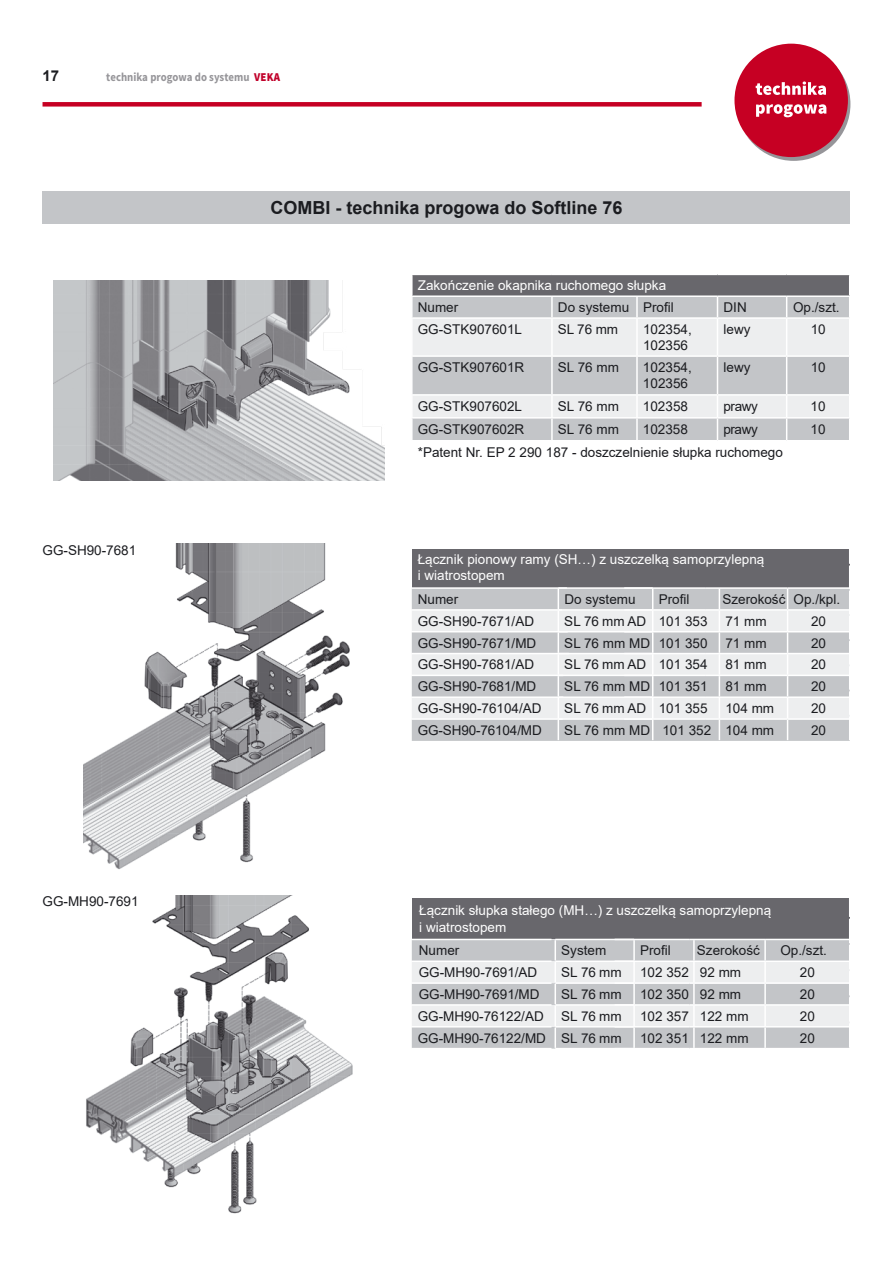
<style>
.page{position:relative;width:893px;height:1263px;background:#fff}
.page>*{position:absolute;margin:0;border:0;box-sizing:border-box;transform-origin:0 0}
.t1{font:700 18px "Arial";color:#1b1c20}
.t2{font:700 15px "Arial";color:#1b1c20}
.t3{font:13.5px/16.2px "Arial";color:#1b1c20}
.t4{font:13.5px/16.2px "Arial";color:#fff}
.t5{font:13.5px "Arial";color:#1b1c20}
.t6{font:700 12px "Source Sans Pro";color:#969599;scale:.9 1}
.s1{font-weight:900;color:#c1022b}
.s2{font-style:inherit}
</style>
<div class="page">
<img style="left:86px;top:895px;width:267px;height:319px">
<img style="left:83px;top:544px;width:267px;height:326px">
<div style="left:43px;top:191px;width:807px;height:33px;background:#c3c5c8"></div>
<svg style="left:412px;top:275px;width:438px;height:166px;background:#cacbcd"></svg>
<div style="left:412px;top:550px;width:438px;height:38px;background:#68676c"></div>
<div style="left:412px;top:589px;width:438px;height:152px;background:#c3c5c8"></div>
<svg style="left:412px;top:611px;width:437px;height:107px;background:#dcdedf"></svg>
<hr style="left:411px;top:587px;width:156px;height:2px;background:#fff">
<hr style="left:558px;top:587px;width:95px;height:2px;background:#fff">
<hr style="left:624px;top:587px;width:82px;height:2px;background:#fff">
<hr style="left:706px;top:587px;width:82px;height:2px;background:#fff">
<hr style="left:788px;top:587px;width:62px;height:2px;background:#fff">
<hr style="left:411px;top:609px;width:151px;height:2px;background:#fff">
<hr style="left:558px;top:609px;width:95px;height:2px;background:#fff">
<hr style="left:624px;top:609px;width:82px;height:2px;background:#fff">
<hr style="left:706px;top:609px;width:82px;height:2px;background:#fff">
<hr style="left:788px;top:609px;width:62px;height:2px;background:#fff">
<hr style="left:411px;top:631px;width:157px;height:2px;background:#fff">
<hr style="left:558px;top:631px;width:95px;height:1px;background:#fff">
<hr style="left:624px;top:631px;width:82px;height:1px;background:#fff">
<hr style="left:706px;top:631px;width:82px;height:1px;background:#fff">
<hr style="left:788px;top:631px;width:62px;height:1px;background:#fff">
<hr style="left:411px;top:653px;width:158px;height:1px;background:#fff">
<hr style="left:558px;top:653px;width:95px;height:1px;background:#fff">
<hr style="left:624px;top:653px;width:82px;height:1px;background:#fff">
<hr style="left:706px;top:653px;width:82px;height:1px;background:#fff">
<hr style="left:788px;top:653px;width:62px;height:1px;background:#fff">
<hr style="left:411px;top:674px;width:152px;height:2px;background:#fff">
<hr style="left:558px;top:675px;width:95px;height:1px;background:#fff">
<hr style="left:624px;top:675px;width:82px;height:1px;background:#fff">
<hr style="left:706px;top:675px;width:82px;height:1px;background:#fff">
<hr style="left:788px;top:675px;width:62px;height:1px;background:#fff">
<hr style="left:411px;top:696px;width:152px;height:2px;background:#fff">
<hr style="left:558px;top:696px;width:95px;height:2px;background:#fff">
<hr style="left:624px;top:696px;width:82px;height:2px;background:#fff">
<hr style="left:706px;top:696px;width:82px;height:2px;background:#fff">
<hr style="left:788px;top:696px;width:62px;height:2px;background:#fff">
<hr style="left:411px;top:718px;width:152px;height:2px;background:#fff">
<hr style="left:558px;top:718px;width:95px;height:2px;background:#fff">
<svg style="left:558px;top:589px;width:1px;height:151px"></svg>
<hr style="left:624px;top:718px;width:82px;height:2px;background:#fff">
<svg style="left:652px;top:589px;width:1px;height:151px"></svg>
<hr style="left:706px;top:718px;width:82px;height:2px;background:#fff">
<svg style="left:719px;top:589px;width:1px;height:151px"></svg>
<hr style="left:788px;top:718px;width:62px;height:2px;background:#fff">
<svg style="left:787px;top:589px;width:1px;height:151px"></svg>
<svg style="left:849px;top:550px;width:1px;height:190px"></svg>
<svg style="left:412px;top:898px;width:438px;height:150px;background:#b9b9bc"></svg>
<img style="left:54px;top:280px;width:330px;height:201px">
<div style="left:43px;top:102px;width:659px;height:5px;background:#c60023"></div>
<svg style="left:737px;top:47px;width:113px;height:114px"></svg>
<div style="left:734px;top:44px;width:114px;height:113px;background:#c60023;border-radius:50%"></div>
<svg style="left:756px;top:81px;width:70px;height:14px"></svg>
<svg style="left:756px;top:104px;width:70px;height:13px"></svg>
<p class="t2" style="left:43px;top:66px;width:18px">17</p>
<p class="t6" style="left:106px;top:69px;width:194px">technika progowa do systemu <span class="s1">VEKA</span></p>
<h1 class="t1" style="left:270px;top:195px;width:354px">COMBI - technika progowa do Softline 76</h1>
<p class="t4" style="left:418px;top:277px;width:250px">Zakończenie okapnika ruchomego słupka</p>
<p class="t3" style="left:418px;top:299px;width:42px">Numer</p>
<p class="t5" style="left:558px;top:298px;width:117px">Do systemu <span class="s2">Profil</span></p>
<p class="t3" style="left:723px;top:299px;width:25px">DIN</p>
<p class="t3" style="left:793px;top:299px;width:48px">Op./szt.</p>
<p class="t3" style="left:418px;top:321px;width:106px">GG-STK907601L</p>
<p class="t3" style="left:558px;top:321px;width:62px">SL 76 mm</p>
<p class="t3" style="left:643px;top:321px;width:50px">102354,<br>102356</p>
<p class="t3" style="left:723px;top:321px;width:28px">lewy</p>
<p class="t3" style="left:811px;top:321px;width:17px">10</p>
<p class="t3" style="left:418px;top:359px;width:108px">GG-STK907601R</p>
<p class="t3" style="left:558px;top:359px;width:63px">SL 76 mm</p>
<p class="t3" style="left:643px;top:359px;width:50px">102354,<br>102356</p>
<p class="t3" style="left:723px;top:359px;width:28px">lewy</p>
<p class="t3" style="left:811px;top:359px;width:17px">10</p>
<p class="t3" style="left:418px;top:398px;width:106px">GG-STK907602L</p>
<p class="t3" style="left:558px;top:398px;width:63px">SL 76 mm</p>
<p class="t3" style="left:643px;top:398px;width:47px">102358</p>
<p class="t3" style="left:723px;top:398px;width:36px">prawy</p>
<p class="t3" style="left:811px;top:398px;width:17px">10</p>
<p class="t3" style="left:418px;top:421px;width:108px">GG-STK907602R</p>
<p class="t3" style="left:558px;top:421px;width:63px">SL 76 mm</p>
<p class="t3" style="left:643px;top:421px;width:47px">102358</p>
<p class="t3" style="left:723px;top:421px;width:36px">prawy</p>
<p class="t3" style="left:811px;top:421px;width:17px">10</p>
<p class="t3" style="left:418px;top:444px;width:367px">*Patent Nr. EP 2 290 187 - doszczelnienie słupka ruchomego</p>
<p class="t3" style="left:43px;top:542px;width:95px">GG-SH90-7681</p>
<p class="t3" style="left:43px;top:893px;width:98px">GG-MH90-7691</p>
<p class="t4" style="left:418px;top:551px;width:348px">Łącznik pionowy ramy (SH…) z uszczelką samoprzylepną i wiatrostopem</p>
<p class="t3" style="left:418px;top:591px;width:42px">Numer</p>
<p class="t5" style="left:564px;top:590px;width:73px">Do systemu</p>
<p class="t3" style="left:659px;top:591px;width:32px">Profil</p>
<p class="t3" style="left:722px;top:591px;width:119px">Szerokość Op./kpl.</p>
<p class="t3" style="left:418px;top:613px;width:118px">GG-SH90-7671/AD</p>
<p class="t3" style="left:564px;top:613px;width:145px">SL 76 mm AD 101 353</p>
<p class="t3" style="left:725px;top:613px;width:43px">71 mm</p>
<p class="t3" style="left:811px;top:613px;width:17px">20</p>
<p class="t3" style="left:418px;top:635px;width:120px">GG-SH90-7671/MD</p>
<p class="t3" style="left:564px;top:635px;width:145px">SL 76 mm MD 101 350</p>
<p class="t3" style="left:725px;top:635px;width:43px">71 mm</p>
<p class="t3" style="left:811px;top:635px;width:17px">20</p>
<p class="t3" style="left:418px;top:656px;width:118px">GG-SH90-7681/AD</p>
<p class="t3" style="left:564px;top:656px;width:145px">SL 76 mm AD 101 354</p>
<p class="t3" style="left:725px;top:656px;width:43px">81 mm</p>
<p class="t3" style="left:811px;top:656px;width:17px">20</p>
<p class="t3" style="left:418px;top:678px;width:120px">GG-SH90-7681/MD</p>
<p class="t3" style="left:564px;top:678px;width:145px">SL 76 mm MD 101 351</p>
<p class="t3" style="left:725px;top:678px;width:43px">81 mm</p>
<p class="t3" style="left:811px;top:678px;width:17px">20</p>
<p class="t3" style="left:418px;top:700px;width:125px">GG-SH90-76104/AD</p>
<p class="t3" style="left:564px;top:700px;width:145px">SL 76 mm AD 101 355</p>
<p class="t3" style="left:725px;top:700px;width:50px">104 mm</p>
<p class="t3" style="left:811px;top:700px;width:17px">20</p>
<p class="t3" style="left:418px;top:722px;width:126px">GG-SH90-76104/MD</p>
<p class="t3" style="left:564px;top:722px;width:211px">SL 76 mm MD 101 352 104 mm</p>
<p class="t3" style="left:811px;top:722px;width:17px">20</p>
<p class="t4" style="left:419px;top:902px;width:353px">Łącznik słupka stałego (MH…) z uszczelką samoprzylepną i wiatrostopem</p>
<p class="t3" style="left:419px;top:942px;width:42px">Numer</p>
<p class="t3" style="left:561px;top:942px;width:47px">System</p>
<p class="t3" style="left:640px;top:942px;width:32px">Profil</p>
<p class="t3" style="left:697px;top:942px;width:65px">Szerokość</p>
<p class="t3" style="left:780px;top:942px;width:48px">Op./szt.</p>
<p class="t3" style="left:419px;top:964px;width:120px">GG-MH90-7691/AD</p>
<p class="t3" style="left:561px;top:964px;width:62px">SL 76 mm</p>
<p class="t3" style="left:640px;top:964px;width:103px">102 352 92 mm</p>
<p class="t3" style="left:800px;top:964px;width:17px">20</p>
<p class="t3" style="left:419px;top:986px;width:122px">GG-MH90-7691/MD</p>
<p class="t3" style="left:561px;top:986px;width:62px">SL 76 mm</p>
<p class="t3" style="left:640px;top:986px;width:103px">102 350 92 mm</p>
<p class="t3" style="left:800px;top:986px;width:17px">20</p>
<p class="t3" style="left:418px;top:1008px;width:128px">GG-MH90-76122/AD</p>
<p class="t3" style="left:561px;top:1008px;width:62px">SL 76 mm</p>
<p class="t3" style="left:640px;top:1008px;width:110px">102 357 122 mm</p>
<p class="t3" style="left:800px;top:1008px;width:17px">20</p>
<p class="t3" style="left:418px;top:1030px;width:205px">GG-MH90-76122/MD SL 76 mm</p>
<p class="t3" style="left:640px;top:1030px;width:110px">102 351 122 mm</p>
<p class="t3" style="left:800px;top:1030px;width:17px">20</p>
</div>
